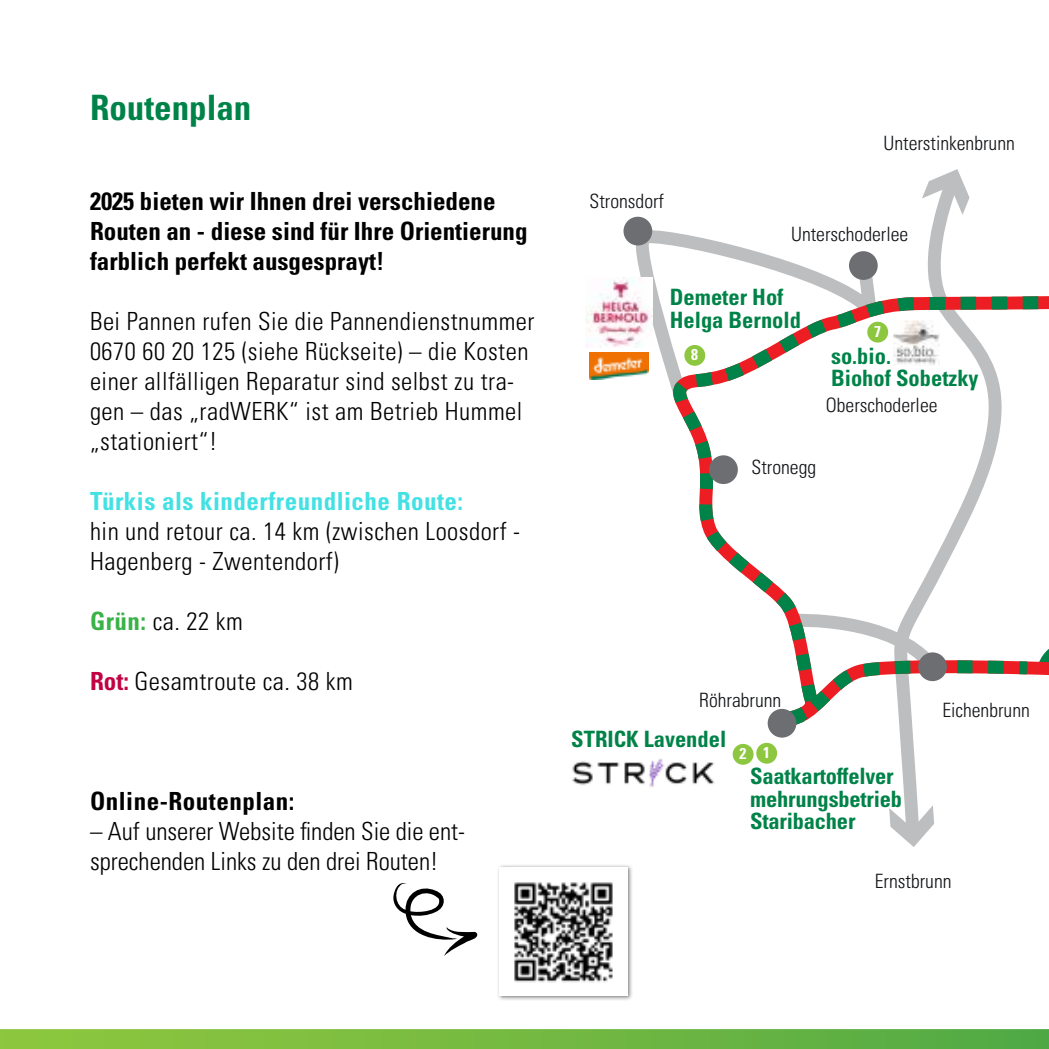
<style>
.page{position:relative;width:1049px;height:1049px;background:#fff}
.page>*{position:absolute;margin:0;border:0;box-sizing:border-box;transform-origin:0 0}
.t1{font:700 condensed 35px "Univers LT Pro";color:#008348}
.t2{font:300 condensed 25px/30px "Univers LT Pro";letter-spacing:.02em;color:#000}
.t3{font:700 condensed 25px/30px "Univers LT Pro";color:#000}
.t4{font:300 condensed 25px/30px "Univers LT Pro";color:#000}
.t5{font:700 condensed 25px "Univers LT Pro";letter-spacing:.02em;color:#43e1e4}
.t6{font:700 condensed 25px "Univers LT Pro";letter-spacing:.02em;color:#000}
.t7{font:700 condensed 22.5px/22.5px "Univers LT Pro";color:#008348}
.t8{font:300 condensed 19.75px "Univers LT Pro";color:#111316}
.t9{font:700 condensed 15.75px "Univers LT Pro";color:#fff}
.s1{font-weight:700;color:#3ab248}
.s2{font-weight:700;color:#c10343}
</style>
<div class="page">
<svg style="left:889px;top:805px;width:45px;height:42px"></svg>
<svg style="left:633px;top:216px;width:40px;height:177px"></svg>
<svg style="left:673px;top:170px;width:297px;height:608px"></svg>
<svg style="left:673px;top:286px;width:376px;height:449px"></svg>
<div style="left:623px;top:217px;width:29px;height:28px;background:#6d6e71;border-radius:50%"></div>
<div style="left:849px;top:251px;width:29px;height:29px;background:#6d6e71;border-radius:50%"></div>
<div style="left:709px;top:455px;width:29px;height:29px;background:#6d6e71;border-radius:50%"></div>
<div style="left:768px;top:709px;width:28px;height:29px;background:#6d6e71;border-radius:50%"></div>
<div style="left:918px;top:652px;width:29px;height:29px;background:#6d6e71;border-radius:50%"></div>
<div style="left:684px;top:345px;width:21px;height:21px;background:#8dc63f;border-radius:50%"></div>
<div style="left:867px;top:322px;width:21px;height:21px;background:#8dc63f;border-radius:50%"></div>
<div style="left:756px;top:743px;width:21px;height:21px;background:#8dc63f;border-radius:50%"></div>
<div style="left:733px;top:744px;width:20px;height:21px;background:#8dc63f;border-radius:50%"></div>
<div style="left:0;top:1029px;width:1049px;height:20px;background:linear-gradient(to right,#92c83e,#52aa45)"></div>
<div style="left:497px;top:864px;width:136px;height:137px;background:#000;opacity:.5"></div>
<div style="left:500px;top:867px;width:128px;height:129px;background:#fff"></div>
<img style="left:514px;top:882px;width:99px;height:101px">
<svg style="left:393px;top:883px;width:84px;height:73px"></svg>
<img style="left:585px;top:278px;width:67px;height:69px">
<img style="left:893px;top:320px;width:46px;height:46px">
<img style="left:572px;top:755px;width:152px;height:32px">
<img style="left:589px;top:352px;width:60px;height:28px">
<h1 class="t1" style="left:90px;top:86px;width:163px">Routenplan</h1>
<p class="t3" style="left:90px;top:186px;width:439px">2025 bieten wir Ihnen drei verschiedene<br>Routen an - diese sind für Ihre Orientierung farblich perfekt ausgesprayt!</p>
<p class="t2" style="left:90px;top:305px;width:446px">Bei Pannen rufen Sie die Pannendienstnummer 0670 60 20 125 (siehe Rückseite) – die Kosten einer allfälligen Reparatur sind selbst zu tra&shy;gen – das „radWERK“ ist am Betrieb Hummel „stationiert“!</p>
<p class="t5" style="left:90px;top:486px;width:374px">Türkis als kinderfreundliche Route:</p>
<p class="t2" style="left:90px;top:515px;width:432px">hin und retour ca. 14 km (zwischen Loosdorf -<br>Hagenberg - Zwentendorf)</p>
<p class="t2" style="left:90px;top:605px;width:154px"><span class="s1">Grün:</span> ca. 22 km</p>
<p class="t2" style="left:90px;top:665px;width:264px"><span class="s2">Rot:</span> Gesamtroute ca. 38 km</p>
<p class="t6" style="left:90px;top:786px;width:206px">Online-Routenplan:</p>
<p class="t4" style="left:90px;top:815px;width:377px">– Auf unserer Website finden Sie die ent&shy;sprechenden Links zu den drei Routen!</p>
<p class="t8" style="left:590px;top:187px;width:76px">Stronsdorf</p>
<p class="t8" style="left:883px;top:130px;width:133px">Unterstinkenbrunn</p>
<p class="t8" style="left:791px;top:221px;width:119px">Unterschoderlee</p>
<p class="t7" style="left:670px;top:285px;width:133px">Demeter Hof<br>Helga Bernold</p>
<p class="t9" style="left:691px;top:345px;width:8px">8</p>
<p class="t9" style="left:874px;top:322px;width:8px">7</p>
<p class="t7" style="left:831px;top:344px;width:149px">so.bio.<br>Biohof Sobetzky</p>
<p class="t8" style="left:826px;top:391px;width:113px">Oberschoderlee</p>
<p class="t8" style="left:752px;top:454px;width:66px">Stronegg</p>
<p class="t8" style="left:699px;top:687px;width:84px">Röhrabrunn</p>
<p class="t7" style="left:571px;top:727px;width:157px">STRICK Lavendel</p>
<p class="t9" style="left:740px;top:743px;width:32px">2 1</p>
<p class="t8" style="left:942px;top:696px;width:89px">Eichenbrunn</p>
<p class="t7" style="left:750px;top:765px;width:153px">Saatkartoffelver mehrungsbetrieb<br>Staribacher</p>
<p class="t8" style="left:875px;top:868px;width:78px">Ernstbrunn</p>
</div>
